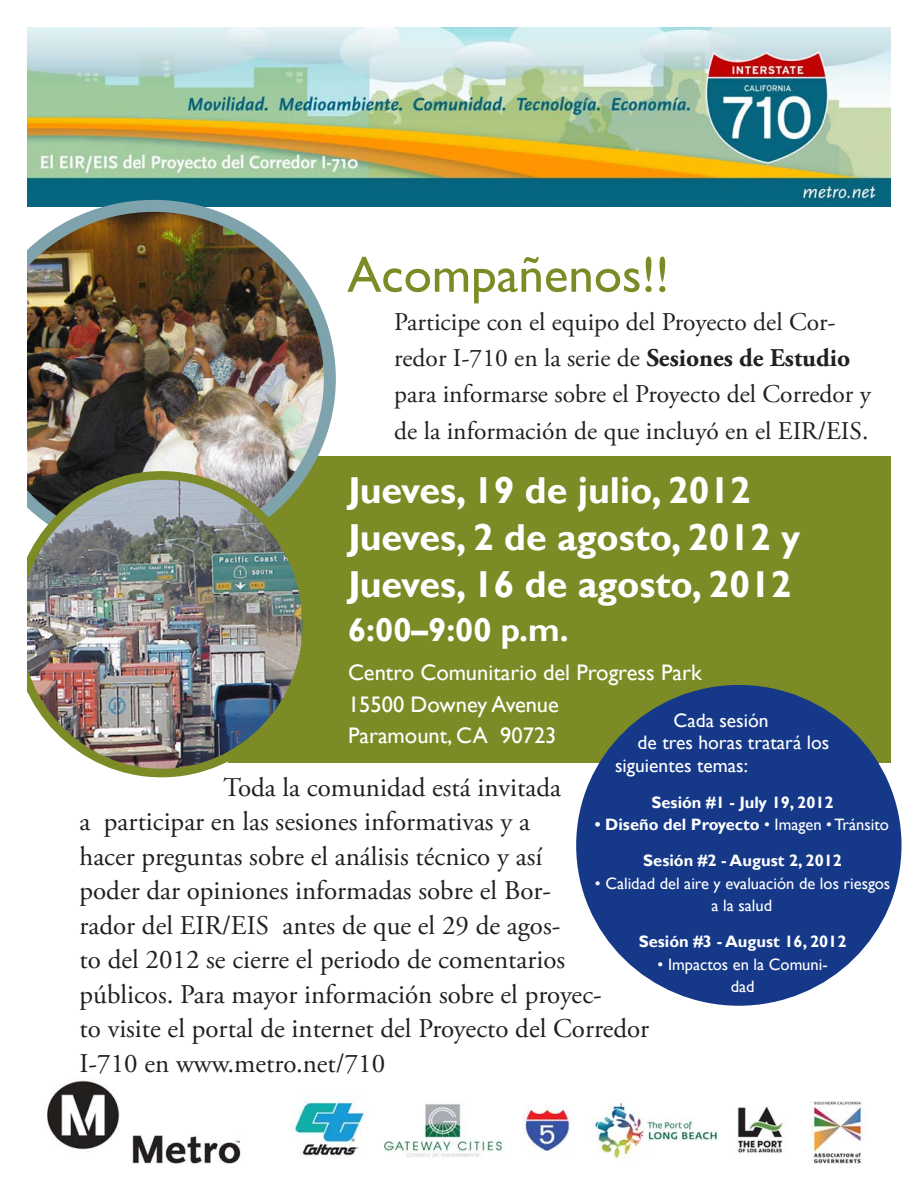
<style>
.page{position:relative;width:918px;height:1188px;background:#fff}
.page>*{position:absolute;margin:0;border:0;box-sizing:border-box;transform-origin:0 0}
.t1{font:51px "Gill Sans";color:#7c8b25}
.subhead_1{font:700 37.5px "Gill Sans";color:#fff}
.subhead_1-2{font:700 33px "Gill Sans";color:#fff}
.t2{font:27px/34.5px "Adobe Garamond Pro";color:#231f20}
.t3{font:25.5px/36px "Adobe Garamond Pro";color:#231f20}
.body{font:22.5px/31.5px "Gill Sans";color:#fff}
.body-2{font:19.5px "Gill Sans";color:#fff}
.body-3{font:700 16.5px "Gill Sans";color:#fff}
.body-4{font:16.5px/22.5px "Gill Sans";color:#fff;text-align:center}
.s1{font-weight:700}
.s2{font-weight:400}
</style>
<div class="page">
<img style="left:47px;top:1080px;width:821px;height:84px">
<img style="left:27px;top:27px;width:864px;height:179px">
<div style="left:229px;top:456px;width:662px;height:307px;background:#7c8b25"></div>
<img style="left:27px;top:194px;width:315px;height:289px">
<img style="left:27px;top:475px;width:275px;height:298px">
<div style="left:12px;top:471px;width:299px;height:306px;border:9px solid #7c8b25;border-radius:50%"></div>
<div style="left:0;top:0;width:27px;height:1188px;background:#fff"></div>
<div style="left:582px;top:690px;width:314px;height:310px;background:#153889;border-radius:50%"></div>
<div style="left:576px;top:685px;width:326px;height:321px;border:11px solid #153889;border-radius:50%"></div>
<p class="t1" style="left:347px;top:245px;width:323px">Acompañenos!!</p>
<p class="t3" style="left:394px;top:305px;width:478px">Participe con el equipo del Proyecto del Cor&shy;redor I-710 en la serie de <span class="s1">Sesiones de Estudio </span>para informarse sobre el Proyecto del Corredor y de la información de que incluyó en el EIR/EIS.</p>
<p class="subhead_1" style="left:348px;top:467px;width:404px">Jueves, 19 de julio, 2012</p>
<p class="subhead_1" style="left:348px;top:515px;width:454px">Jueves, 2 de agosto, 2012 y</p>
<p class="subhead_1" style="left:348px;top:562px;width:445px">Jueves, 16 de agosto, 2012</p>
<p class="subhead_1-2" style="left:348px;top:610px;width:222px">6:00–9:00 p.m.</p>
<p class="body" style="left:348px;top:658px;width:355px">Centro Comunitario del Progress Park<br>15500 Downey Avenue<br>Paramount, CA 90723</p>
<p class="body-2" style="left:674px;top:709px;width:96px">Cada sesión</p>
<p class="body-2" style="left:638px;top:731px;width:193px">de tres horas tratará los</p>
<p class="body-2" style="left:615px;top:754px;width:134px">siguientes temas:</p>
<p class="body-3" style="left:652px;top:792px;width:184px">Sesión #1 - July 19, 2012</p>
<p class="body-3" style="left:595px;top:815px;width:296px">• Diseño del Proyecto <span class="s2">• Imagen • Tránsito</span></p>
<p class="body-3" style="left:643px;top:851px;width:200px">Sesión #2 - August 2, 2012</p>
<p class="body-4" style="left:595px;top:872px;width:297px">• Calidad del aire y evaluación de los riesgos a la salud</p>
<p class="body-3" style="left:639px;top:932px;width:209px">Sesión #3 - August 16, 2012</p>
<p class="body-4" style="left:658px;top:953px;width:172px">• Impactos en la Comuni&shy;dad</p>
<p class="t2" style="left:80px;top:771px;width:571px;text-indent:144px">Toda la comunidad está invitada<br>a participar en las sesiones informativas y a<br>hacer preguntas sobre el análisis técnico y así<br>poder dar opiniones informadas sobre el Bor-<br>rador del EIR/EIS antes de que el 29 de agos-<br>to del 2012 se cierre el periodo de comentarios públicos. Para mayor información sobre el proyec-<br>to visite el portal de internet del Proyecto del Corredor I-710 en www.metro.net/710</p>
</div>
